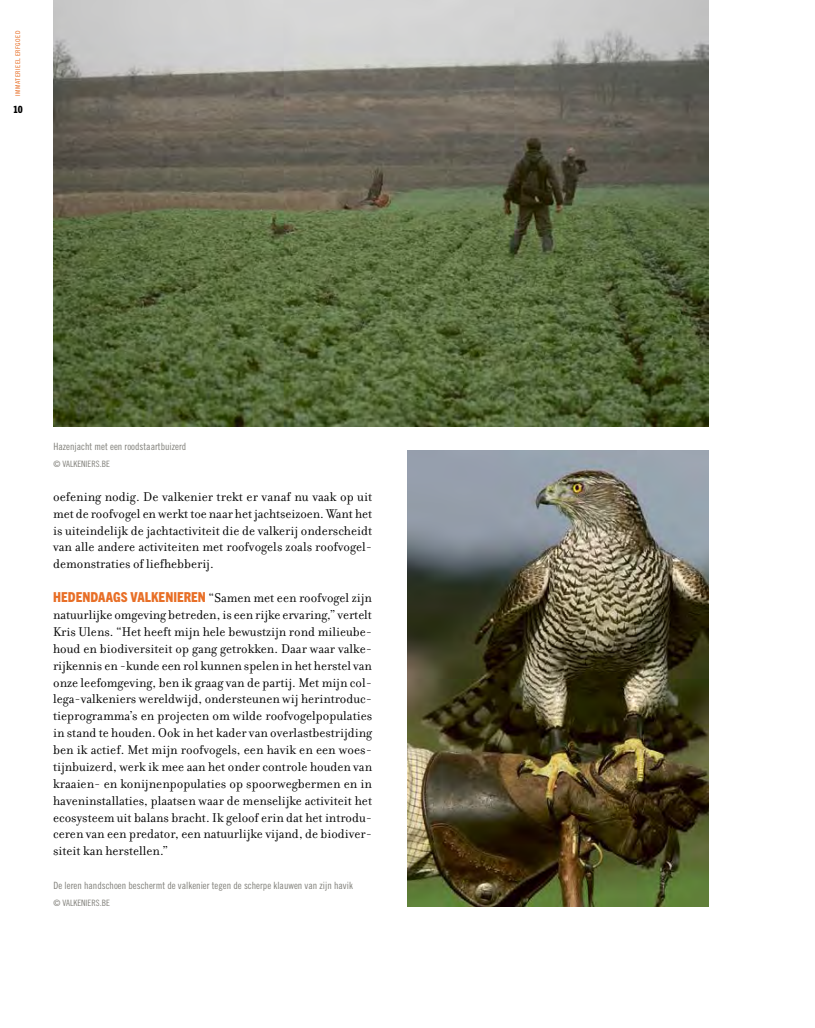
<style>
.page{position:relative;width:815px;height:1028px;background:#fff}
.page>*{position:absolute;margin:0;border:0;box-sizing:border-box;transform-origin:0 0}
.t1{font:13.75px/16.9px "Filosofia OT";color:#000;text-align:justify}
.t2{font:10px "Trade Gothic LT Std Cn 18";color:#81807a}
.t3{font:800 condensed 10px "Trade Gothic Next LT Pro";color:#000}
.t4{font:8.75px "Trade Gothic LT Std Cn 18";color:#81807a}
.t5{font:condensed 6.5px "Trade Gothic Next LT Pro";letter-spacing:.08em;color:#e86f27}
.s1{font-family:"Trade Gothic Next LT Pro";font-weight:800;font-stretch:condensed;color:#e86f27}
</style>
<div class="page">
<img style="left:54px;top:0;width:655px;height:426px">
<img style="left:407px;top:450px;width:302px;height:456px">
<p class="t5" style="left:13px;top:96px;width:66px;rotate:-90deg">IMMATERIEEL ERFGOED</p>
<p class="t3" style="left:13px;top:102px;width:11px">10</p>
<p class="t2" style="left:54px;top:440px;width:134px">Hazenjacht met een roodstaartbuizerd</p>
<p class="t4" style="left:54px;top:459px;width:58px">© VALKENIERS.BE</p>
<p class="t1" style="left:53px;top:488px;width:321px">oefening nodig. De valkenier trekt er vanaf nu vaak op uit met de roofvogel en werkt toe naar het jachtseizoen. Want het is uiteindelijk de jachtactiviteit die de valkerij onderscheidt van alle andere activiteiten met roofvogels zoals roofvogel&shy;demonstraties of liefhebberij.</p>
<p class="t1" style="left:53px;top:589px;width:321px"><span class="s1">HEDENDAAGS VALKENIEREN</span> “Samen met een roofvogel zijn natuurlijke omgeving betreden, is een rijke ervaring,” vertelt Kris Ulens. “Het heeft mijn hele bewustzijn rond milieube&shy;houd en biodiversiteit op gang getrokken. Daar waar valke&shy;rijkennis en -kunde een rol kunnen spelen in het herstel van onze leefomgeving, ben ik graag van de partij. Met mijn col&shy;lega-valkeniers wereldwijd, ondersteunen wij herintroduc&shy;tieprogramma’s en projecten om wilde roofvogelpopulaties in stand te houden. Ook in het kader van overlastbestrijding ben ik actief. Met mijn roofvogels, een havik en een woes&shy;tijnbuizerd, werk ik mee aan het onder controle houden van kraaien- en konijnenpopulaties op spoorwegbermen en in haveninstallaties, plaatsen waar de menselijke activiteit het ecosysteem uit balans bracht. Ik geloof erin dat het introdu&shy;ceren van een predator, een natuurlijke vijand, de biodiver&shy;siteit kan herstellen.”</p>
<p class="t2" style="left:54px;top:879px;width:301px">De leren handschoen beschermt de valkenier tegen de scherpe klauwen van zijn havik</p>
<p class="t4" style="left:54px;top:897px;width:58px">© VALKENIERS.BE</p>
</div>
